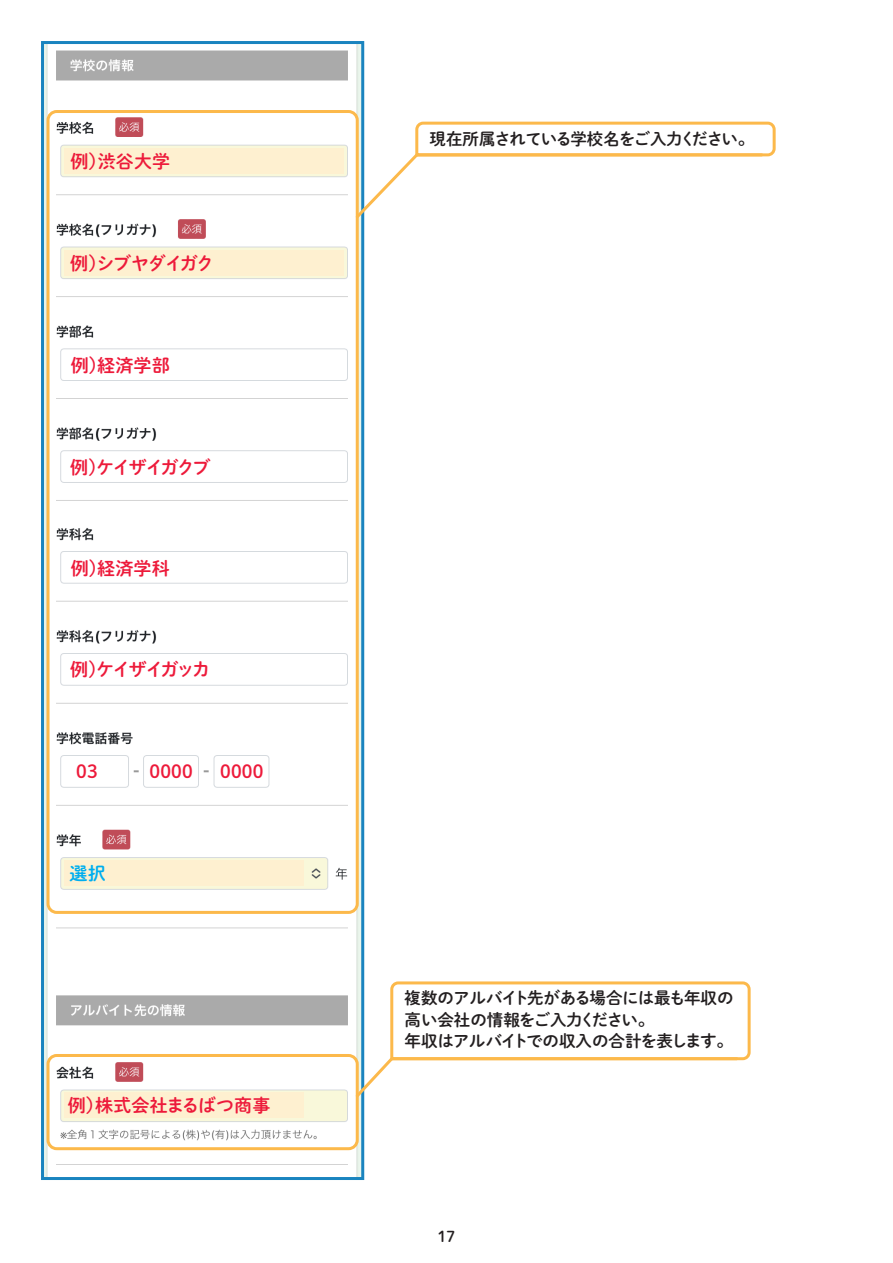
<style>
.page{position:relative;width:893px;height:1263px;background:#fff}
.page>*{position:absolute;margin:0;border:0;box-sizing:border-box;transform-origin:0 0}
.t1{font:18px "DNP Shuei M Go Std B";letter-spacing:.005em;color:#ed1a3a}
.t2{font:18px "DNP Shuei M Go Std B";letter-spacing:-.07em;color:#ed1a3a}
.t3{font:18px "DNP Shuei M Go Std B";letter-spacing:-.1em;color:#ed1a3a}
.t4{font:18px "DNP Shuei M Go Std B";letter-spacing:-.105em;color:#ed1a3a}
.t5{font:18px "DNP Shuei M Go Std B";color:#00aeef}
.t6{font:16.5px/21.3px "DNP Shuei M Go Std B";letter-spacing:-.03em;color:#231f20}
.t7{font:16.5px "DNP Shuei M Go Std B";letter-spacing:-.06em;color:#231f20}
.t8{font:15px "DNP Shuei M Go Std B";color:#231f20}
</style>
<div class="page">
<img style="left:45px;top:45px;width:315px;height:477px">
<img style="left:45px;top:522px;width:315px;height:462px">
<img style="left:45px;top:984px;width:315px;height:192px">
<div style="left:41px;top:41px;width:323px;height:1139px;border:3px solid #1a84bf"></div>
<svg style="left:353px;top:120px;width:423px;height:101px"></svg>
<div style="left:47px;top:110px;width:312px;height:804px;border:3px solid #fcb94b;border-radius:9px"></div>
<div style="left:64px;top:148px;width:279px;height:25px;background:#fef0d0"></div>
<div style="left:64px;top:251px;width:279px;height:25px;background:#fef0d0"></div>
<div style="left:64px;top:352px;width:279px;height:25px;background:#fff"></div>
<div style="left:64px;top:453px;width:279px;height:26px;background:#fff"></div>
<div style="left:64px;top:555px;width:279px;height:25px;background:#fff"></div>
<div style="left:64px;top:656px;width:279px;height:26px;background:#fff"></div>
<div style="left:64px;top:860px;width:240px;height:25px;background:#fef0d0"></div>
<div style="left:47px;top:1054px;width:312px;height:96px;border:3px solid #fcb94b;border-radius:9px"></div>
<svg style="left:353px;top:980px;width:398px;height:120px"></svg>
<div style="left:64px;top:1092px;width:240px;height:26px;background:#fef0d0"></div>
<p class="t1" style="left:70px;top:148px;width:101px">例）渋谷大学</p>
<p class="t2" style="left:70px;top:250px;width:145px">例）シブヤダイガク</p>
<p class="t1" style="left:71px;top:352px;width:101px">例)経済学部</p>
<p class="t3" style="left:70px;top:453px;width:142px">例)ケイザイガクブ</p>
<p class="t1" style="left:71px;top:554px;width:101px">例)経済学科</p>
<p class="t4" style="left:70px;top:656px;width:141px">例)ケイザイガッカ</p>
<p class="t1" style="left:76px;top:758px;width:23px">03</p>
<p class="t1" style="left:150px;top:758px;width:45px">0000</p>
<p class="t1" style="left:220px;top:758px;width:45px">0000</p>
<p class="t5" style="left:70px;top:860px;width:38px">選択</p>
<p class="t1" style="left:68px;top:1092px;width:204px">例）株式会社まるばつ商事</p>
<p class="t7" style="left:430px;top:126px;width:326px">現在所属されている学校名をご入力ください。</p>
<p class="t6" style="left:405px;top:987px;width:331px">複数のアルバイト先がある場合には最も年収の高い会社の情報をご入力ください。<br>年収はアルバイトでの収入の合計を表します。</p>
<p class="t8" style="left:438px;top:1225px;width:19px">17</p>
</div>
